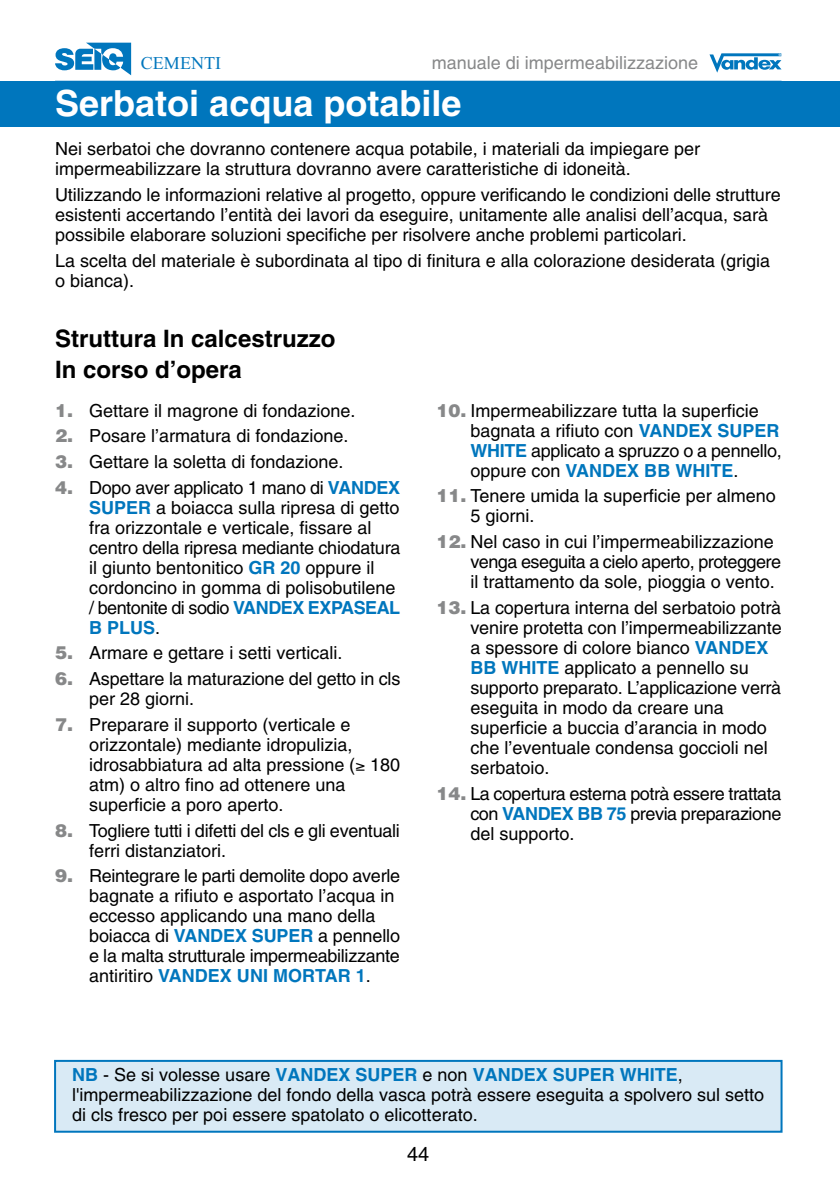
<style>
.page{position:relative;width:840px;height:1191px;background:#fff}
.page>*{position:absolute;margin:0;border:0;box-sizing:border-box;transform-origin:0 0}
.t1{font:700 36px "Helvetica";color:#fff}
.t2{font:700 24px/31.6px "Helvetica";color:#000}
.t3{font:20px "Helvetica";color:#000}
.t4{font:18px/20px "Helvetica";color:#000}
.t5{font:18px "Helvetica";color:#878889}
.t6{font:18px "Times New Roman";color:#0076bd}
.s1{font-family:"Helve Slov Bla";color:#878889}
.s2{font-weight:700;color:#0076bd}
</style>
<div class="page">
<svg style="left:55px;top:43px;width:76px;height:32px"></svg>
<svg style="left:709px;top:53px;width:72px;height:20px"></svg>
<div style="left:0;top:81px;width:839px;height:45px;background:#0076bd"></div>
<div style="left:55px;top:1061px;width:726px;height:70px;background:#d9eaf5"></div>
<div style="left:54px;top:1060px;width:728px;height:72px;border:2px solid #0076bd"></div>
<p class="t6" style="left:141px;top:53px;width:81px">CEMENTI</p>
<p class="t5" style="left:431px;top:53px;width:268px">manuale di impermeabilizzazione</p>
<h1 class="t1" style="left:55px;top:81px;width:408px">Serbatoi acqua potabile</h1>
<p class="t4" style="left:55px;top:139px;width:646px">Nei serbatoi che dovranno contenere acqua potabile, i materiali da impiegare per impermeabilizzare la struttura dovranno avere caratteristiche di idoneità.</p>
<p class="t4" style="left:55px;top:185px;width:726px">Utilizzando le informazioni relative al progetto, oppure verificando le condizioni delle strutture esistenti accertando l’entità dei lavori da eseguire, unitamente alle analisi dell’acqua, sarà possibile elaborare soluzioni specifiche per risolvere anche problemi particolari.</p>
<p class="t4" style="left:55px;top:250px;width:716px">La scelta del materiale è subordinata al tipo di finitura e alla colorazione desiderata (grigia o bianca).</p>
<h2 class="t2" style="left:55px;top:322px;width:282px">Struttura In calcestruzzo<br>In corso d’opera</h2>
<p class="t4" style="left:55px;top:400px;width:302px"><span class="s1">1.</span> Gettare il magrone di fondazione.</p>
<p class="t4" style="left:55px;top:426px;width:295px"><span class="s1">2.</span> Posare l’armatura di fondazione.</p>
<p class="t4" style="left:55px;top:452px;width:290px"><span class="s1">3.</span> Gettare la soletta di fondazione.</p>
<p class="t4" style="left:89px;top:477px;width:313px;text-indent:-34px"><span class="s1">4.</span> Dopo aver applicato 1 mano di <span class="s2">VANDEX SUPER</span> a boiacca sulla ripresa di getto fra orizzontale e verticale, fissare al centro della ripresa mediante chiodatura il giunto bentonitico <span class="s2">GR 20</span> oppure il cordoncino in gomma di polisobutilene / bentonite di sodio <span class="s2">VANDEX EXPASEAL B PLUS</span>.</p>
<p class="t4" style="left:55px;top:643px;width:289px"><span class="s1">5.</span> Armare e gettare i setti verticali.</p>
<p class="t4" style="left:89px;top:669px;width:312px;text-indent:-34px"><span class="s1">6.</span> Aspettare la maturazione del getto in cls per 28 giorni.</p>
<p class="t4" style="left:89px;top:714px;width:312px;text-indent:-34px"><span class="s1">7.</span> Preparare il supporto (verticale e orizzontale) mediante idropulizia, idrosabbiatura ad alta pressione ( 180 atm) o altro fino ad ottenere una superficie a poro aperto.</p>
<p class="t4" style="left:89px;top:820px;width:312px;text-indent:-34px"><span class="s1">8.</span> Togliere tutti i difetti del cls e gli eventuali ferri distanziatori.</p>
<p class="t4" style="left:89px;top:866px;width:312px;text-indent:-34px"><span class="s1">9.</span> Reintegrare le parti demolite dopo averle bagnate a rifiuto e asportato l’acqua in eccesso applicando una mano della boiacca di <span class="s2">VANDEX SUPER</span> a pennello e la malta strutturale impermeabilizzante antiritiro <span class="s2">VANDEX UNI MORTAR 1</span>.</p>
<p class="t4" style="left:470px;top:400px;width:312px;text-indent:-34px"><span class="s1">10.</span> Impermeabilizzare tutta la superficie bagnata a rifiuto con <span class="s2">VANDEX SUPER WHITE</span> applicato a spruzzo o a pennello, oppure con <span class="s2">VANDEX BB WHITE</span>.</p>
<p class="t4" style="left:470px;top:486px;width:307px;text-indent:-34px"><span class="s1">11.</span> Tenere umida la superficie per almeno<br>5 giorni.</p>
<p class="t4" style="left:470px;top:532px;width:312px;text-indent:-34px"><span class="s1">12.</span> Nel caso in cui l’impermeabilizzazione venga eseguita a cielo aperto, proteggere il trattamento da sole, pioggia o vento.</p>
<p class="t4" style="left:470px;top:597px;width:313px;text-indent:-34px"><span class="s1">13.</span> La copertura interna del serbatoio potrà venire protetta con l’impermeabilizzante a spessore di colore bianco <span class="s2">VANDEX BB WHITE</span> applicato a pennello su supporto preparato. L’applicazione verrà eseguita in modo da creare una superficie a buccia d’arancia in modo che l’eventuale condensa goccioli nel serbatoio.</p>
<p class="t4" style="left:470px;top:783px;width:312px;text-align:justify;text-indent:-34px"><span class="s1">14.</span> La copertura esterna potrà essere trattata con <span class="s2">VANDEX BB 75</span> previa preparazione del supporto.</p>
<p class="t4" style="left:72px;top:1065px;width:693px"><span class="s2">NB</span> - Se si volesse usare <span class="s2">VANDEX SUPER</span> e non <span class="s2">VANDEX SUPER WHITE</span>, l'impermeabilizzazione del fondo della vasca potrà essere eseguita a spolvero sul setto di cls fresco per poi essere spatolato o elicotterato.</p>
<p class="t3" style="left:407px;top:1142px;width:24px">44</p>
</div>
